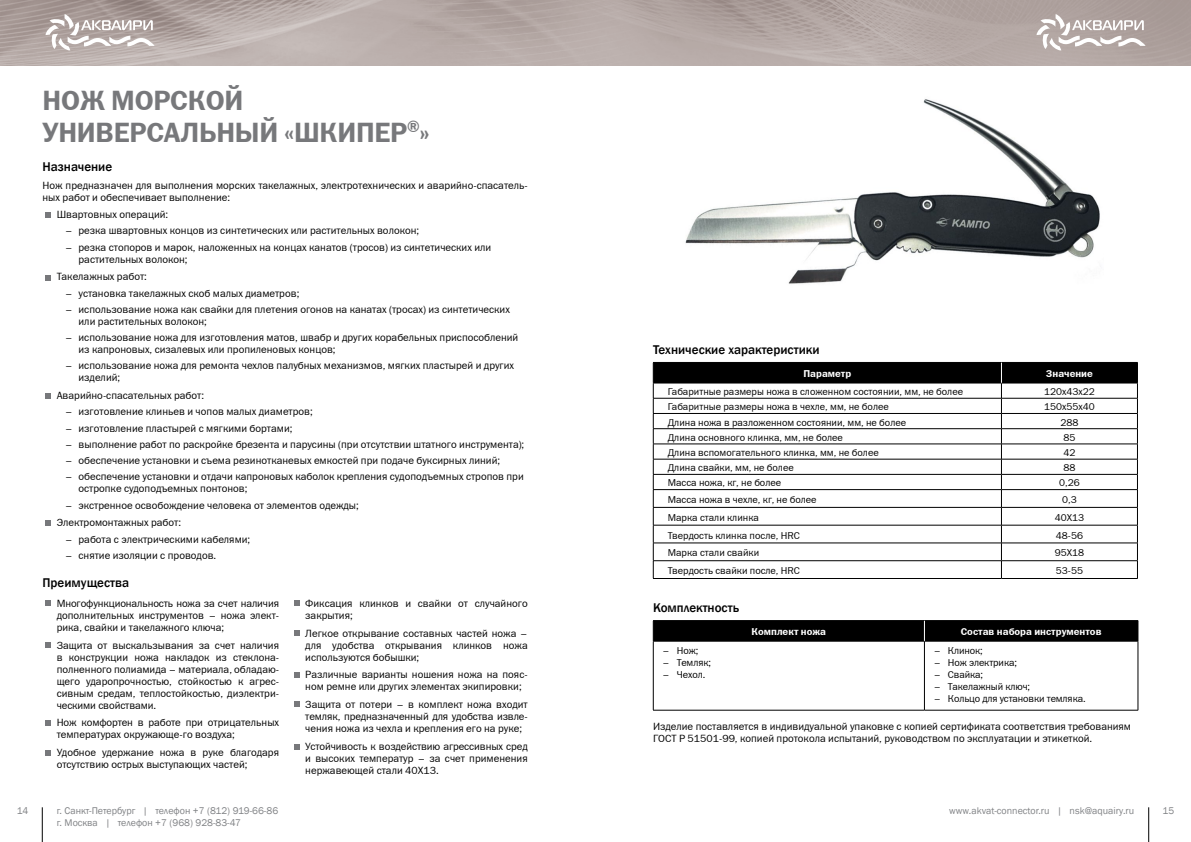
<style>
.page{position:relative;width:1191px;height:842px;background:#fff}
.page>*{position:absolute;margin:0;border:0;box-sizing:border-box;transform-origin:0 0}
.t1{font:28px/31px "Franklin Gothic Demi C";letter-spacing:-.01em;color:#77787b}
.t2{font:500 13px "Franklin Gothic";color:#000}
.Paragraph_Style_3{font:10.5px/12px "Franklin Gothic Book C";color:#000}
.Paragraph_Style_1{font:10px "Franklin Gothic Book C";color:#000}
.t3{font:10px/12px "Franklin Gothic";color:#808285}
.t4{font:10px "Franklin Gothic Demi C";color:#fff}
</style>
<div class="page">
<img style="left:0;top:0;width:1191px;height:65px">
<hr style="left:42px;top:807px;width:1px;height:35px;background:#000">
<svg style="left:45px;top:14px;width:110px;height:36px"></svg>
<hr style="left:1148px;top:807px;width:1px;height:35px;background:#000">
<svg style="left:1036px;top:14px;width:109px;height:36px"></svg>
<hr style="left:653px;top:578px;width:348px;height:1px;background:#000">
<hr style="left:1001px;top:578px;width:136px;height:1px;background:#000">
<svg style="left:653px;top:362px;width:485px;height:216px"></svg>
<hr style="left:653px;top:620px;width:271px;height:1px;background:#000">
<hr style="left:924px;top:620px;width:214px;height:1px;background:#000">
<hr style="left:653px;top:641px;width:271px;height:1px;background:#000">
<hr style="left:653px;top:641px;width:1px;height:69px;background:#000">
<hr style="left:924px;top:641px;width:214px;height:1px;background:#000">
<hr style="left:924px;top:641px;width:1px;height:69px;background:#000">
<hr style="left:1137px;top:641px;width:1px;height:69px;background:#000">
<hr style="left:653px;top:710px;width:271px;height:1px;background:#000">
<hr style="left:924px;top:710px;width:214px;height:1px;background:#000">
<div style="left:653px;top:621px;width:485px;height:20px;background:#000"></div>
<img style="left:685px;top:99px;width:415px;height:185px">
<svg style="left:45px;top:600px;width:6px;height:6px"></svg>
<svg style="left:294px;top:672px;width:5px;height:6px"></svg>
<svg style="left:294px;top:744px;width:5px;height:5px"></svg>
<svg style="left:45px;top:750px;width:6px;height:5px"></svg>
<svg style="left:45px;top:642px;width:6px;height:6px"></svg>
<svg style="left:45px;top:720px;width:6px;height:6px"></svg>
<svg style="left:45px;top:212px;width:6px;height:6px"></svg>
<svg style="left:45px;top:520px;width:6px;height:5px"></svg>
<svg style="left:45px;top:393px;width:6px;height:5px"></svg>
<svg style="left:45px;top:275px;width:6px;height:5px"></svg>
<svg style="left:294px;top:600px;width:5px;height:6px"></svg>
<svg style="left:294px;top:630px;width:5px;height:5px"></svg>
<svg style="left:294px;top:701px;width:5px;height:6px"></svg>
<p class="t1" style="left:43px;top:85px;width:389px">НОЖ МОРСКОЙ<br>УНИВЕРСАЛЬНЫЙ «ШКИПЕР<sup>®</sup>»</p>
<p class="t2" style="left:43px;top:158px;width:71px">Назначение</p>
<p class="Paragraph_Style_3" style="left:43px;top:179px;width:487px">Нож предназначен для выполнения морских такелажных, электротехнических и аварийно-спасатель&shy;ных работ и обеспечивает выполнение:</p>
<p class="Paragraph_Style_3" style="left:57px;top:208px;width:113px">Швартовных операций:</p>
<p class="Paragraph_Style_3" style="left:65px;top:225px;width:355px">– резка швартовных концов из синтетических или растительных волокон;</p>
<p class="Paragraph_Style_3" style="left:79px;top:241px;width:414px;text-indent:-13px">– резка стопоров и марок, наложенных на концах канатов (тросов) из синтетических или растительных волокон;</p>
<p class="Paragraph_Style_3" style="left:57px;top:271px;width:92px">Такелажных работ:</p>
<p class="Paragraph_Style_3" style="left:65px;top:287px;width:236px">– установка такелажных скоб малых диаметров;</p>
<p class="Paragraph_Style_3" style="left:79px;top:303px;width:433px;text-indent:-13px">– использование ножа как свайки для плетения огонов на канатах (тросах) из синтетических или растительных волокон;</p>
<p class="Paragraph_Style_3" style="left:79px;top:331px;width:441px;text-indent:-13px">– использование ножа для изготовления матов, швабр и других корабельных приспособлений из капроновых, сизалевых или пропиленовых концов;</p>
<p class="Paragraph_Style_3" style="left:79px;top:360px;width:437px;text-indent:-13px">– использование ножа для ремонта чехлов палубных механизмов, мягких пластырей и других изделий;</p>
<p class="Paragraph_Style_3" style="left:57px;top:389px;width:149px">Аварийно-спасательных работ:</p>
<p class="Paragraph_Style_3" style="left:65px;top:406px;width:249px">– изготовление клиньев и чопов малых диаметров;</p>
<p class="Paragraph_Style_3" style="left:65px;top:422px;width:229px">– изготовление пластырей с мягкими бортами;</p>
<p class="Paragraph_Style_3" style="left:65px;top:438px;width:460px">– выполнение работ по раскройке брезента и парусины (при отсутствии штатного инструмента);</p>
<p class="Paragraph_Style_3" style="left:65px;top:454px;width:436px">– обеспечение установки и съема резинотканевых емкостей при подаче буксирных линий;</p>
<p class="Paragraph_Style_3" style="left:79px;top:471px;width:447px;text-indent:-13px">– обеспечение установки и отдачи капроновых каболок крепления судоподъемных стропов при остропке судоподъемных понтонов;</p>
<p class="Paragraph_Style_3" style="left:65px;top:499px;width:295px">– экстренное освобождение человека от элементов одежды;</p>
<p class="Paragraph_Style_3" style="left:57px;top:517px;width:126px">Электромонтажных работ:</p>
<p class="Paragraph_Style_3" style="left:65px;top:533px;width:187px">– работа с электрическими кабелями;</p>
<p class="Paragraph_Style_3" style="left:65px;top:549px;width:153px">– снятие изоляции с проводов.</p>
<p class="t2" style="left:43px;top:575px;width:88px">Преимущества</p>
<p class="Paragraph_Style_3" style="left:57px;top:597px;width:224px;text-align:justify">Многофункциональность ножа за счет наличия дополнительных инструментов – ножа элект&shy;рика, свайки и такелажного ключа;</p>
<p class="Paragraph_Style_3" style="left:57px;top:639px;width:224px;text-align:justify">Защита от выскальзывания за счет наличия в конструкции ножа накладок из стеклона&shy;полненного полиамида – материала, обладаю&shy;щего ударопрочностью, стойкостью к агрес&shy;сивным средам, теплостойкостью, диэлектри&shy;ческими свойствами.</p>
<p class="Paragraph_Style_3" style="left:57px;top:717px;width:224px">Нож комфортен в работе при отрицательных температурах окружающе-го воздуха;</p>
<p class="Paragraph_Style_3" style="left:57px;top:746px;width:224px">Удобное удержание ножа в руке благодаря отсутствию острых выступающих частей;</p>
<p class="Paragraph_Style_3" style="left:305px;top:597px;width:224px">Фиксация клинков и свайки от случайного закрытия;</p>
<p class="Paragraph_Style_3" style="left:305px;top:627px;width:224px;text-align:justify">Легкое открывание составных частей ножа – для удобства открывания клинков ножа используются бобышки;</p>
<p class="Paragraph_Style_3" style="left:305px;top:669px;width:224px">Различные варианты ношения ножа на пояс&shy;ном ремне или других элементах экипировки;</p>
<p class="Paragraph_Style_3" style="left:305px;top:698px;width:224px;text-align:justify">Защита от потери – в комплект ножа входит темляк, предназначенный для удобства извле&shy;чения ножа из чехла и крепления его на руке;</p>
<p class="Paragraph_Style_3" style="left:305px;top:740px;width:224px;text-align:justify">Устойчивость к воздействию агрессивных сред и высоких температур – за счет применения нержавеющей стали 40Х13.</p>
<p class="t2" style="left:653px;top:341px;width:168px">Технические характеристики</p>
<p class="t4" style="left:803px;top:368px;width:49px">Параметр</p>
<p class="t4" style="left:1046px;top:368px;width:48px">Значение</p>
<p class="Paragraph_Style_1" style="left:668px;top:386px;width:297px">Габаритные размеры ножа в сложенном состоянии, мм, не более</p>
<p class="Paragraph_Style_1" style="left:1044px;top:386px;width:52px">120х43х22</p>
<p class="Paragraph_Style_1" style="left:668px;top:401px;width:222px">Габаритные размеры ножа в чехле, мм, не более</p>
<p class="Paragraph_Style_1" style="left:1044px;top:401px;width:52px">150х55х40</p>
<p class="Paragraph_Style_1" style="left:668px;top:417px;width:240px">Длина ножа в разложенном состоянии, мм, не более</p>
<p class="Paragraph_Style_1" style="left:1060px;top:417px;width:19px">288</p>
<p class="Paragraph_Style_1" style="left:668px;top:432px;width:177px">Длина основного клинка, мм, не более</p>
<p class="Paragraph_Style_1" style="left:1063px;top:432px;width:13px">85</p>
<p class="Paragraph_Style_1" style="left:668px;top:447px;width:212px">Длина вспомогательного клинка, мм, не более</p>
<p class="Paragraph_Style_1" style="left:1063px;top:447px;width:13px">42</p>
<p class="Paragraph_Style_1" style="left:668px;top:462px;width:127px">Длина свайки, мм, не более</p>
<p class="Paragraph_Style_1" style="left:1063px;top:462px;width:13px">88</p>
<p class="Paragraph_Style_1" style="left:668px;top:477px;width:115px">Масса ножа, кг, не более</p>
<p class="Paragraph_Style_1" style="left:1059px;top:477px;width:22px">0,26</p>
<p class="Paragraph_Style_1" style="left:668px;top:494px;width:150px">Масса ножа в чехле, кг, не более</p>
<p class="Paragraph_Style_1" style="left:1062px;top:494px;width:16px">0,3</p>
<p class="Paragraph_Style_1" style="left:668px;top:512px;width:93px">Марка стали клинка</p>
<p class="Paragraph_Style_1" style="left:1054px;top:512px;width:31px">40Х13</p>
<p class="Paragraph_Style_1" style="left:668px;top:529px;width:133px">Твердость клинка после, HRC</p>
<p class="Paragraph_Style_1" style="left:1056px;top:529px;width:29px">48-56</p>
<p class="Paragraph_Style_1" style="left:668px;top:547px;width:93px">Марка стали свайки</p>
<p class="Paragraph_Style_1" style="left:1054px;top:547px;width:31px">95Х18</p>
<p class="Paragraph_Style_1" style="left:668px;top:565px;width:134px">Твердость свайки после, HRC</p>
<p class="Paragraph_Style_1" style="left:1056px;top:565px;width:29px">53-55</p>
<p class="t2" style="left:653px;top:599px;width:88px">Комплектность</p>
<p class="t4" style="left:751px;top:626px;width:76px">Комплект ножа</p>
<p class="t4" style="left:960px;top:626px;width:142px">Состав набора инструментов</p>
<p class="Paragraph_Style_1" style="left:933px;top:645px;width:51px">– Клинок;</p>
<p class="Paragraph_Style_1" style="left:933px;top:657px;width:85px">– Нож электрика;</p>
<p class="Paragraph_Style_1" style="left:933px;top:669px;width:51px">– Свайка;</p>
<p class="Paragraph_Style_1" style="left:933px;top:681px;width:98px">– Такелажный ключ;</p>
<p class="Paragraph_Style_1" style="left:933px;top:693px;width:153px">– Кольцо для установки темляка.</p>
<p class="Paragraph_Style_3" style="left:653px;top:720px;width:479px;line-height:12.6px">Изделие поставляется в индивидуальной упаковке с копией сертификата соответствия требованиям<br>ГОСТ Р 51501-99, копией протокола испытаний, руководством по эксплуатации и этикеткой.</p>
<p class="Paragraph_Style_1" style="left:662px;top:645px;width:37px">– Нож;</p>
<p class="Paragraph_Style_1" style="left:662px;top:657px;width:50px">– Темляк;</p>
<p class="Paragraph_Style_1" style="left:662px;top:669px;width:44px">– Чехол.</p>
<p class="t3" style="left:57px;top:805px;width:223px">г. Санкт-Петербург | телефон +7 (812) 919-66-86 г. Москва | телефон +7 (968) 928-83-47</p>
<p class="t3" style="left:17px;top:805px;width:13px">14</p>
<p class="t3" style="left:949px;top:805px;width:186px">www.akvat-connector.ru | nsk@aquairy.ru</p>
<p class="t3" style="left:1162px;top:805px;width:13px">15</p>
</div>
